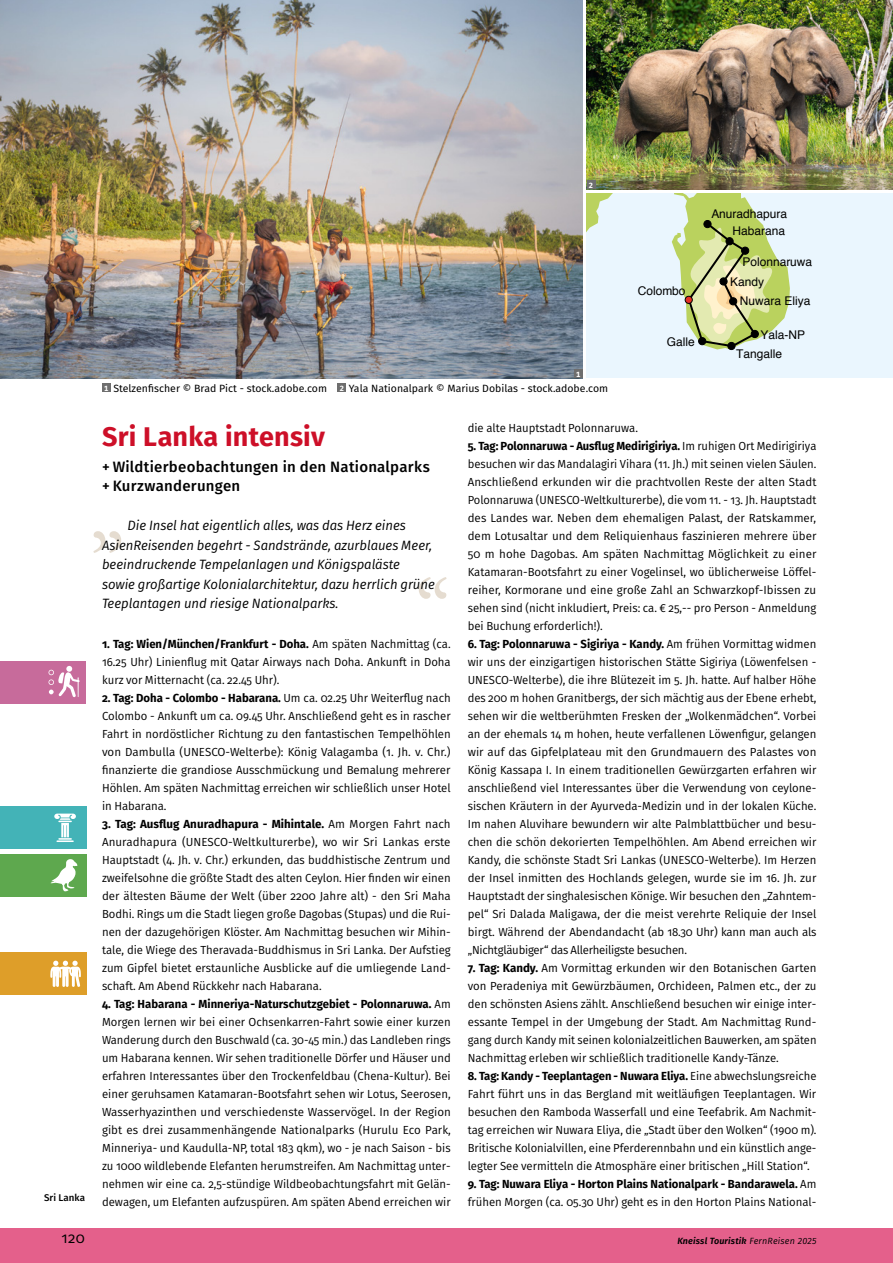
<style>
.page{position:relative;width:893px;height:1263px;background:#fff}
.page>*{position:absolute;margin:0;border:0;box-sizing:border-box;transform-origin:0 0}
._01a_Überschrift_1_Reise{font:700 27px "Fira Sans";letter-spacing:.01em;color:#cd0f28}
.t1{font:500 15px "Fira Sans";letter-spacing:.015em;color:#000}
.Pagina_rb{font:15px "Fira Sans";color:#000}
._01d_Einleitungstext_6mm{font:italic 13.5px/19.5px "Fira Sans";color:#000}
.t2{font:12px "Helvetica";color:#000}
._02_Reiseverlauf{font:11.7px/18px "Fira Sans";color:#000;text-align:justify}
._02_Reiseverlauf-2{font:11.7px/18px "Fira Sans";color:#000;text-align:justify;scale:.96 1}
._04_Bildlegende__Bildquelle{font:10.5px "Fira Sans";color:#000}
.Rubrik_b{font:500 9.75px "Fira Sans";color:#000}
.Fusszeile_bold_italic_rb{font:italic 600 9px "Fira Sans";letter-spacing:.02em;color:#000}
.t3{font:700 7.5px "Fira Sans";color:#fff}
.s1{font-weight:700}
.s2{font-weight:400}
</style>
<div class="page">
<svg style="left:93px;top:531px;width:28px;height:22px"></svg>
<svg style="left:419px;top:577px;width:28px;height:22px"></svg>
<div style="left:587px;top:349px;width:306px;height:29px;background:#eaf6fe"></div>
<div style="left:727px;top:342px;width:8px;height:8px;border:1px solid #000;border-radius:50%"></div>
<svg style="left:587px;top:193px;width:306px;height:156px"></svg>
<div style="left:685px;top:296px;width:7px;height:7px;background:#e63025;border-radius:50%"></div>
<div style="left:685px;top:296px;width:8px;height:8px;border:1px solid #000;border-radius:50%"></div>
<img style="left:587px;top:0;width:306px;height:189px">
<div style="left:102px;top:384px;width:9px;height:8px;background:#6e6e6e"></div>
<div style="left:338px;top:384px;width:8px;height:8px;background:#6e6e6e"></div>
<img style="left:0;top:0;width:583px;height:378px">
<div style="left:574px;top:369px;width:9px;height:9px;background:#6e6e6e"></div>
<div style="left:587px;top:180px;width:8px;height:9px;background:#6e6e6e"></div>
<div style="left:0;top:806px;width:86px;height:42px;background:#43b3b7"></div>
<svg style="left:54px;top:813px;width:22px;height:29px"></svg>
<div style="left:0;top:952px;width:86px;height:43px;background:#de9e29"></div>
<svg style="left:50px;top:961px;width:31px;height:26px"></svg>
<div style="left:0;top:854px;width:86px;height:43px;background:#5ea84e"></div>
<svg style="left:51px;top:859px;width:27px;height:32px"></svg>
<div style="left:0;top:661px;width:85px;height:42px;background:#c76b9b"></div>
<svg style="left:48px;top:666px;width:32px;height:31px"></svg>
<div style="left:0;top:1229px;width:893px;height:34px;background:#e4608b"></div>
<p class="Rubrik_b" style="left:44px;top:1190px;width:42px">Sri Lanka</p>
<p class="t3" style="left:589px;top:179px;width:6px">2</p>
<p class="t3" style="left:576px;top:368px;width:6px">1</p>
<p class="t3" style="left:104px;top:382px;width:6px">1</p>
<p class="_04_Bildlegende__Bildquelle" style="left:113px;top:380px;width:215px">Stelzenfischer © Brad Pict - stock.adobe.com</p>
<p class="t3" style="left:340px;top:382px;width:6px">2</p>
<p class="_04_Bildlegende__Bildquelle" style="left:349px;top:380px;width:261px">Yala Nationalpark © Marius Dobilas - stock.adobe.com</p>
<p class="t2" style="left:638px;top:282px;width:49px">Colombo</p>
<p class="t2" style="left:667px;top:333px;width:29px">Galle</p>
<p class="t2" style="left:711px;top:204px;width:77px">Anuradhapura</p>
<p class="t2" style="left:742px;top:252px;width:71px">Polonnaruwa</p>
<p class="t2" style="left:732px;top:221px;width:54px">Habarana</p>
<p class="t2" style="left:730px;top:273px;width:35px">Kandy</p>
<p class="t2" style="left:740px;top:291px;width:72px">Nuwara Eliya</p>
<p class="t2" style="left:760px;top:325px;width:46px">Yala-NP</p>
<p class="t2" style="left:736px;top:344px;width:47px">Tangalle</p>
<p class="_01a_Überschrift_1_Reise" style="left:102px;top:414px;width:224px">Sri Lanka intensiv</p>
<p class="t1" style="left:102px;top:454px;width:329px">+ Wildtierbeobachtungen in den Nationalparks</p>
<p class="t1" style="left:102px;top:474px;width:140px">+ Kurzwanderungen</p>
<p class="_01d_Einleitungstext_6mm" style="left:102px;top:515px;width:334px;text-indent:26px">Die Insel hat eigentlich alles, was das Herz eines AsienReisenden begehrt - Sandstrände, azurblaues Meer, beeindruckende Tempelanlagen und Königspaläste sowie großartige Kolonialarchitektur, dazu herrlich grüne Teeplantagen und riesige Nationalparks.</p>
<p class="_02_Reiseverlauf" style="left:102px;top:635px;width:350px"><span class="s1">1. Tag: Wien/München/Frankfurt - Doha.</span> Am späten Nachmittag (ca.<br>16.25 Uhr) Linienflug mit Qatar Airways nach Doha. Ankunft in Doha kurz vor Mitternacht (ca. 22.45 Uhr).</p>
<p class="_02_Reiseverlauf" style="left:102px;top:689px;width:350px"><span class="s1">2. Tag: Doha - Colombo - Habarana.</span> Um ca. 02.25 Uhr Weiterflug nach Colombo - Ankunft um ca. 09.45 Uhr. Anschließend geht es in rascher Fahrt in nordöstlicher Richtung zu den fantastischen Tempelhöhlen von Dambulla (UNESCO-Welterbe): König Valagamba (1. Jh. v. Chr.) finanzierte die grandiose Ausschmückung und Bemalung mehrerer Höhlen. Am späten Nachmittag erreichen wir schließlich unser Hotel in Habarana.</p>
<p class="_02_Reiseverlauf" style="left:102px;top:815px;width:350px"><span class="s1">3. Tag: Ausflug Anuradhapura - Mihintale.</span> Am Morgen Fahrt nach Anuradhapura (UNESCO-Weltkulturerbe), wo wir Sri Lankas erste Hauptstadt (4. Jh. v. Chr.) erkunden, das buddhistische Zentrum und zweifelsohne die größte Stadt des alten Ceylon. Hier finden wir einen der ältesten Bäume der Welt (über 2200 Jahre alt) - den Sri Maha Bodhi. Rings um die Stadt liegen große Dagobas (Stupas) und die Rui&shy;nen der dazugehörigen Klöster. Am Nachmittag besuchen wir Mihin&shy;tale, die Wiege des Theravada-Buddhismus in Sri Lanka. Der Aufstieg zum Gipfel bietet erstaunliche Ausblicke auf die umliegende Land&shy;schaft. Am Abend Rückkehr nach Habarana.</p>
<p class="_02_Reiseverlauf" style="left:102px;top:995px;width:350px"><span class="s1">4. Tag: Habarana - Minneriya-Naturschutzgebiet - Polonnaruwa.</span> Am Morgen lernen wir bei einer Ochsenkarren-Fahrt sowie einer kurzen Wanderung durch den Buschwald (ca. 30-45 min.) das Landleben rings um Habarana kennen. Wir sehen traditionelle Dörfer und Häuser und erfahren Interessantes über den Trockenfeldbau (Chena-Kultur). Bei einer geruhsamen Katamaran-Bootsfahrt sehen wir Lotus, Seerosen, Wasserhyazinthen und verschiedenste Wasservögel. In der Region gibt es drei zusammenhängende Nationalparks (Hurulu Eco Park, Minneriya- und Kaudulla-NP, total 183 qkm), wo - je nach Saison - bis zu 1000 wildlebende Elefanten herumstreifen. Am Nachmittag unter&shy;nehmen wir eine ca. 2,5-stündige Wildbeobachtungsfahrt mit Gelän&shy;dewagen, um Elefanten aufzuspüren. Am späten Abend erreichen wir</p>
<p class="_02_Reiseverlauf" style="left:468px;top:419px;width:172px">die alte Hauptstadt Polonnaruwa.</p>
<p class="_02_Reiseverlauf-2" style="left:468px;top:437px;width:365px"><span class="s1">5. Tag: Polonnaruwa - Ausflug Medirigiriya.</span> Im ruhigen Ort Medirigiriya besuchen wir das Mandalagiri Vihara (11. Jh.) mit seinen vielen Säulen.<br>Anschließend erkunden wir die prachtvollen Reste der alten Stadt Polonnaruwa (UNESCO-Weltkulturerbe), die vom 11. - 13. Jh. Hauptstadt des Landes war. Neben dem ehemaligen Palast, der Ratskammer, dem Lotusaltar und dem Reliquienhaus faszinieren mehrere über 50 m hohe Dagobas. Am späten Nachmittag Möglichkeit zu einer Katamaran-Bootsfahrt zu einer Vogelinsel, wo üblicherweise Löffel&shy;reiher, Kormorane und eine große Zahl an Schwarzkopf-Ibissen zu sehen sind (nicht inkludiert, Preis: ca. € 25,-- pro Person - Anmeldung bei Buchung erforderlich!).</p>
<p class="_02_Reiseverlauf" style="left:468px;top:635px;width:350px"><span class="s1">6. Tag: Polonnaruwa - Sigiriya - Kandy.</span> Am frühen Vormittag widmen wir uns der einzigartigen historischen Stätte Sigiriya (Löwenfelsen - UNESCO-Welterbe), die ihre Blütezeit im 5. Jh. hatte. Auf halber Höhe des 200 m hohen Granitbergs, der sich mächtig aus der Ebene erhebt, sehen wir die weltberühmten Fresken der „Wolkenmädchen“. Vorbei an der ehemals 14 m hohen, heute verfallenen Löwenfigur, gelangen wir auf das Gipfelplateau mit den Grundmauern des Palastes von König Kassapa I. In einem traditionellen Gewürzgarten erfahren wir anschließend viel Interessantes über die Verwendung von ceylone&shy;sischen Kräutern in der Ayurveda-Medizin und in der lokalen Küche.<br>Im nahen Aluvihare bewundern wir alte Palmblattbücher und besu&shy;chen die schön dekorierten Tempelhöhlen. Am Abend erreichen wir Kandy, die schönste Stadt Sri Lankas (UNESCO-Welterbe). Im Herzen der Insel inmitten des Hochlands gelegen, wurde sie im 16. Jh. zur Hauptstadt der singhalesischen Könige. Wir besuchen den „Zahntem&shy;pel“ Sri Dalada Maligawa, der die meist verehrte Reliquie der Insel birgt. Während der Abendandacht (ab 18.30 Uhr) kann man auch als „Nichtgläubiger“ das Allerheiligste besuchen.</p>
<p class="_02_Reiseverlauf" style="left:468px;top:959px;width:350px;text-align:left"><span class="s1">7. Tag: Kandy.</span> Am Vormittag erkunden wir den Botanischen Garten von Peradeniya mit Gewürzbäumen, Orchideen, Palmen etc., der zu den schönsten Asiens zählt. Anschließend besuchen wir einige inter&shy;essante Tempel in der Umgebung der Stadt. Am Nachmittag Rund&shy;gang durch Kandy mit seinen kolonialzeitlichen Bauwerken, am späten Nachmittag erleben wir schließlich traditionelle Kandy-Tänze.</p>
<p class="_02_Reiseverlauf-2" style="left:468px;top:1067px;width:365px"><span class="s1">8. Tag: Kandy - Teeplantagen - Nuwara Eliya.</span> Eine abwechslungsreiche Fahrt führt uns in das Bergland mit weitläufigen Teeplantagen. Wir besuchen den Ramboda Wasserfall und eine Teefabrik. Am Nachmit&shy;tag erreichen wir Nuwara Eliya, die „Stadt über den Wolken“ (1900 m).<br>Britische Kolonialvillen, eine Pferderennbahn und ein künstlich ange&shy;legter See vermitteln die Atmosphäre einer britischen „Hill Station“.</p>
<p class="_02_Reiseverlauf" style="left:468px;top:1175px;width:350px"><span class="s1">9. Tag: Nuwara Eliya - Horton Plains Nationalpark - Bandarawela.</span> Am frühen Morgen (ca. 05.30 Uhr) geht es in den Horton Plains National-</p>
<p class="Pagina_rb" style="left:61px;top:1227px;width:25px">120</p>
<p class="Fusszeile_bold_italic_rb" style="left:677px;top:1233px;width:141px">Kneissl Touristik <span class="s2">FernReisen 2025</span></p>
</div>
